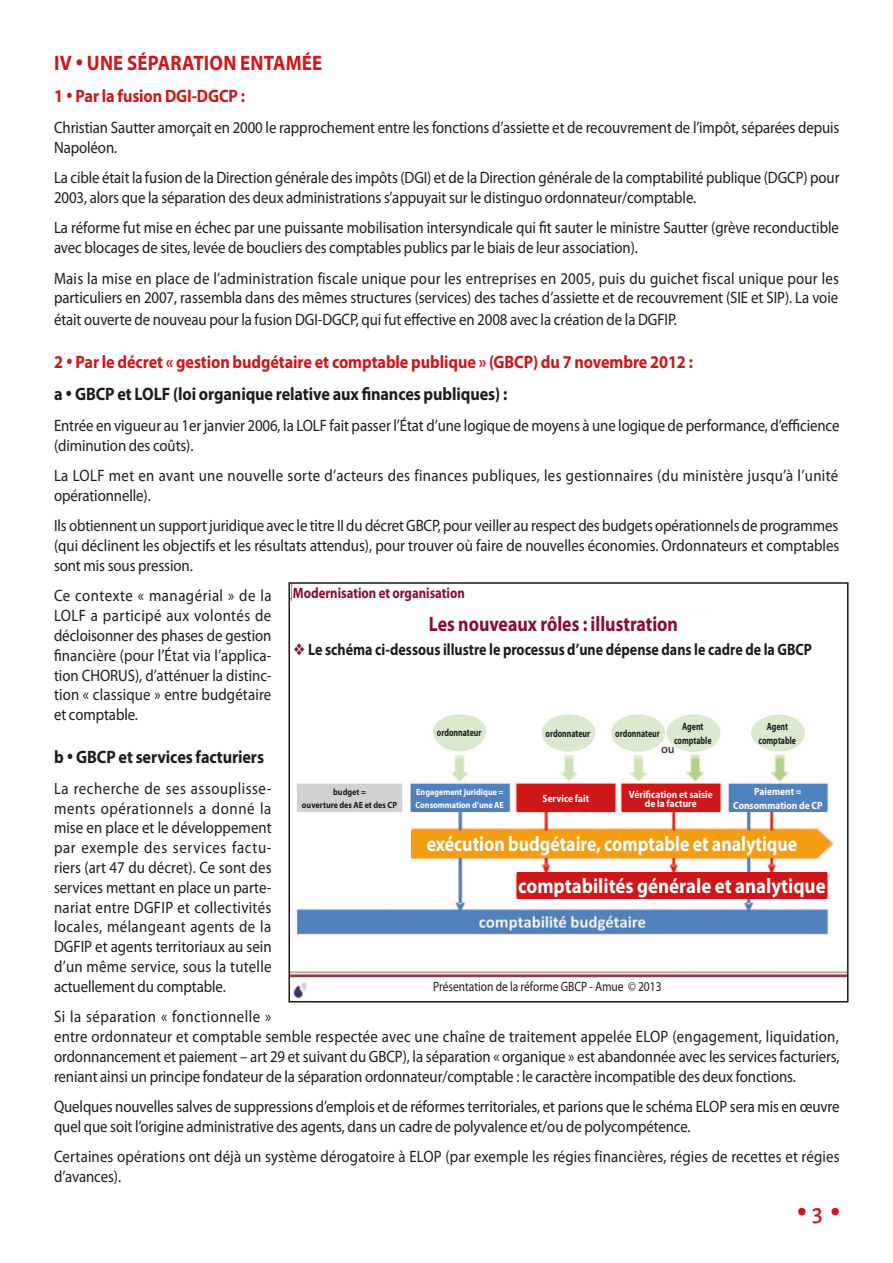
<style>
.page{position:relative;width:893px;height:1263px;background:#fff}
.page>*{position:absolute;margin:0;border:0;box-sizing:border-box;transform-origin:0 0}
.t1{font:500 25.5px "Alegreya Sans SC";color:#cd171a}
.puces_noire_copie_2{font:700 21px "Myriad Pro";color:#fff;scale:.85 1}
.puces_noire_copie_2-2{font:700 21px "Myriad Pro";color:#fff;scale:.9 1}
.puces_noire_copie_2-3{font:700 21px "Myriad Pro";color:#890c33;scale:.85 1}
.Titre_3{font:700 21px "Myriad Pro";letter-spacing:.015em;color:#cd171a;scale:.9 1}
.Normal__Web{font:700 18px "Myriad Pro";letter-spacing:-.005em;color:#cd171a;scale:.9 1}
.Normal__Web-2{font:700 18px "Myriad Pro";letter-spacing:-.005em;color:#1d1d1b;scale:.9 1}
.Normal__Web-3{font:16.5px/19.8px "Myriad Pro";letter-spacing:-.005em;color:#1d1d1b;scale:.9 1}
.Normal__Web-4{font:16.5px/19.8px "Myriad Pro";letter-spacing:.02em;color:#1d1d1b;scale:.9 1}
.puces_noire_copie_2-4{font:700 16.5px "Myriad Pro";color:#1d1d1b;scale:.85 1}
.puces_noire_copie_2-5{font:700 15px "Myriad Pro";color:#890c33;scale:.85 1}
.puces_noire_copie_2-6{font:13.5px "Myriad Pro";color:#1d1d1b;scale:.85 1}
.puces_noire_copie_2-7{font:700 10.5px/9px "Myriad Pro";color:#fff;text-align:center;scale:.9 1}
.puces_noire_copie_2-8{font:700 10.5px "Myriad Pro";color:#1d1d1b;scale:.75 1}
.puces_noire_copie_2-9{font:700 9px "Myriad Pro";color:#fff;scale:.9 1}
.puces_noire_copie_2-10{font:700 9px "Myriad Pro";color:#1d1d1b;scale:.9 1}
.s1{color:#890c33}
</style>
<div class="page">
<img style="left:291px;top:585px;width:554px;height:414px">
<div style="left:288px;top:582px;width:560px;height:420px;border:2px solid #1d1d1b"></div>
<div style="left:298px;top:784px;width:103px;height:28px;background:#d1d1d1"></div>
<div style="left:433px;top:714px;width:54px;height:35px;background:#dbe9cf;border-radius:50%"></div>
<div style="left:542px;top:714px;width:53px;height:38px;background:#dbe9cf;border-radius:50%"></div>
<div style="left:611px;top:714px;width:54px;height:38px;background:#dbe9cf;border-radius:50%"></div>
<div style="left:666px;top:714px;width:54px;height:38px;background:#dbe9cf;border-radius:50%"></div>
<div style="left:751px;top:716px;width:54px;height:34px;background:#dbe9cf;border-radius:50%"></div>
<div style="left:517px;top:872px;width:310px;height:26px;background:#cd171a"></div>
<div style="left:411px;top:784px;width:98px;height:28px;background:#5281bf"></div>
<div style="left:517px;top:784px;width:98px;height:28px;background:#cd171a"></div>
<div style="left:622px;top:784px;width:98px;height:28px;background:#cd171a"></div>
<div style="left:729px;top:784px;width:98px;height:28px;background:#5281bf"></div>
<div style="left:294px;top:615px;width:519px;height:82px;background:#fff"></div>
<div style="left:411px;top:830px;width:419px;height:28px;background:#f59d10"></div>
<div style="left:433px;top:981px;width:298px;height:16px;background:#fff"></div>
<div style="left:293px;top:587px;width:183px;height:16px;background:#fff"></div>
<p class="Titre_3" style="left:54px;top:49px;width:299px">IV • UNE SÉPARATION ENTAMÉE</p>
<p class="Normal__Web" style="left:54px;top:85px;width:214px">1 • Par la fusion DGI-DGCP :</p>
<p class="Normal__Web-3" style="left:54px;top:117px;width:874px">Christian Sautter amorçait en 2000 le rapprochement entre les fonctions d’assiette et de recouvrement de l’impôt, séparées depuis<br>Napoléon.</p>
<p class="Normal__Web-3" style="left:54px;top:167px;width:874px">La cible était la fusion de la Direction générale des impôts (DGI) et de la Direction générale de la comptabilité publique (DGCP) pour<br>2003, alors que la séparation des deux administrations s’appuyait sur le distinguo ordonnateur/comptable.</p>
<p class="Normal__Web-3" style="left:54px;top:218px;width:874px">La réforme fut mise en échec par une puissante mobilisation intersyndicale qui fit sauter le ministre Sautter (grève reconductible avec blocages de sites, levée de boucliers des comptables publics par le biais de leur association).</p>
<p class="Normal__Web-3" style="left:54px;top:268px;width:874px">Mais la mise en place de l’administration fiscale unique pour les entreprises en 2005, puis du guichet fiscal unique pour les particuliers en 2007, rassembla dans des mêmes structures (services) des taches d’assiette et de recouvrement (SIE et SIP). La voie</p>
<p class="Normal__Web-3" style="left:54px;top:309px;width:694px">était ouverte de nouveau pour la fusion DGI-DGCP, qui fut effective en 2008 avec la création de la DGFIP.</p>
<p class="Normal__Web" style="left:54px;top:350px;width:711px">2 • Par le décret « gestion budgétaire et comptable publique » (GBCP) du 7 novembre 2012 :</p>
<p class="Normal__Web-2" style="left:54px;top:383px;width:505px">a • GBCP et LOLF (loi organique relative aux finances publiques) :</p>
<p class="Normal__Web-3" style="left:54px;top:415px;width:874px">Entrée en vigueur au 1er janvier 2006, la LOLF fait passer l’État d’une logique de moyens à une logique de performance, d’efficience (diminution des coûts).</p>
<p class="Normal__Web-4" style="left:54px;top:465px;width:873px">La LOLF met en avant une nouvelle sorte d’acteurs des finances publiques, les gestionnaires (du ministère jusqu’à l’unité opérationnelle).</p>
<p class="Normal__Web-3" style="left:54px;top:516px;width:874px;text-align:justify">Ils obtiennent un support juridique avec le titre II du décret GBCP, pour veiller au respect des budgets opérationnels de programmes (qui déclinent les objectifs et les résultats attendus), pour trouver où faire de nouvelles économies. Ordonnateurs et comptables sont mis sous pression.</p>
<p class="Normal__Web-3" style="left:54px;top:586px;width:243px;text-align:justify">Ce contexte « managérial » de la LOLF a participé aux volontés de décloisonner des phases de gestion financière (pour l’État via l’applica&shy;tion CHORUS), d’atténuer la distinc&shy;tion « classique » entre budgétaire et comptable.</p>
<p class="Normal__Web-2" style="left:54px;top:745px;width:235px">b • GBCP et services facturiers</p>
<p class="Normal__Web-3" style="left:54px;top:778px;width:243px;text-align:justify">La recherche de ses assouplisse&shy;ments opérationnels a donné la mise en place et le développement par exemple des services factu&shy;riers (art 47 du décret). Ce sont des services mettant en place un parte&shy;nariat entre DGFIP et collectivités locales, mélangeant agents de la DGFIP et agents territoriaux au sein d’un même service, sous la tutelle actuellement du comptable.</p>
<p class="Normal__Web-3" style="left:54px;top:1006px;width:874px">Si la séparation « fonctionnelle »<br>entre ordonnateur et comptable semble respectée avec une chaîne de traitement appelée ELOP (engagement, liquidation, ordonnancement et paiement – art 29 et suivant du GBCP), la séparation « organique » est abandonnée avec les services facturiers, reniant ainsi un principe fondateur de la séparation ordonnateur/comptable : le caractère incompatible des deux fonctions.</p>
<p class="Normal__Web-3" style="left:54px;top:1096px;width:874px">Quelques nouvelles salves de suppressions d’emplois et de réformes territoriales, et parions que le schéma ELOP sera mis en œuvre quel que soit l’origine administrative des agents, dans un cadre de polyvalence et/ou de polycompétence.</p>
<p class="Normal__Web-3" style="left:54px;top:1147px;width:874px">Certaines opérations ont déjà un système dérogatoire à ELOP (par exemple les régies financières, régies de recettes et régies d’avances).</p>
<p class="puces_noire_copie_2-5" style="left:293px;top:583px;width:204px">Modernisation et organisation</p>
<p class="puces_noire_copie_2-3" style="left:429px;top:610px;width:295px">Les nouveaux rôles : illustration</p>
<p class="puces_noire_copie_2-4" style="left:294px;top:639px;width:611px"><span class="s1">❖</span> Le schéma ci-dessous illustre le processus d’une dépense dans le cadre de la GBCP</p>
<p class="puces_noire_copie_2-8" style="left:767px;top:720px;width:30px">Agent</p>
<p class="puces_noire_copie_2-8" style="left:758px;top:733px;width:52px">comptable</p>
<p class="puces_noire_copie_2-8" style="left:682px;top:720px;width:30px">Agent</p>
<p class="puces_noire_copie_2-8" style="left:674px;top:733px;width:52px">comptable</p>
<p class="puces_noire_copie_2-8" style="left:437px;top:725px;width:61px">ordonnateur</p>
<p class="puces_noire_copie_2-8" style="left:546px;top:726px;width:61px">ordonnateur</p>
<p class="puces_noire_copie_2-8" style="left:615px;top:726px;width:61px">ordonnateur</p>
<p class="puces_noire_copie_2-7" style="left:542px;top:794px;width:53px">Service fait</p>
<p class="puces_noire_copie_2-7" style="left:629px;top:789px;width:95px">Vérification et saisie de la facture</p>
<p class="puces_noire_copie_2-7" style="left:754px;top:787px;width:54px">Paiement =</p>
<p class="puces_noire_copie_2-10" style="left:333px;top:786px;width:38px">budget =</p>
<p class="puces_noire_copie_2-10" style="left:302px;top:799px;width:107px">ouverture des AE et des CP</p>
<p class="puces_noire_copie_2-9" style="left:416px;top:786px;width:98px">Engagement juridique =</p>
<p class="puces_noire_copie_2-9" style="left:416px;top:799px;width:100px">Consommation d’une AE</p>
<p class="puces_noire_copie_2-7" style="left:733px;top:800px;width:101px">Consommation de CP</p>
<p class="puces_noire_copie_2" style="left:427px;top:830px;width:438px">exécution budgétaire, comptable et analytique</p>
<p class="puces_noire_copie_2-2" style="left:518px;top:872px;width:343px">comptabilités générale et analytique</p>
<p class="puces_noire_copie_2-6" style="left:433px;top:978px;width:270px">Présentation de la réforme GBCP - Amue © 2013</p>
<p class="t1" style="left:796px;top:1195px;width:46px">•3•</p>
</div>
